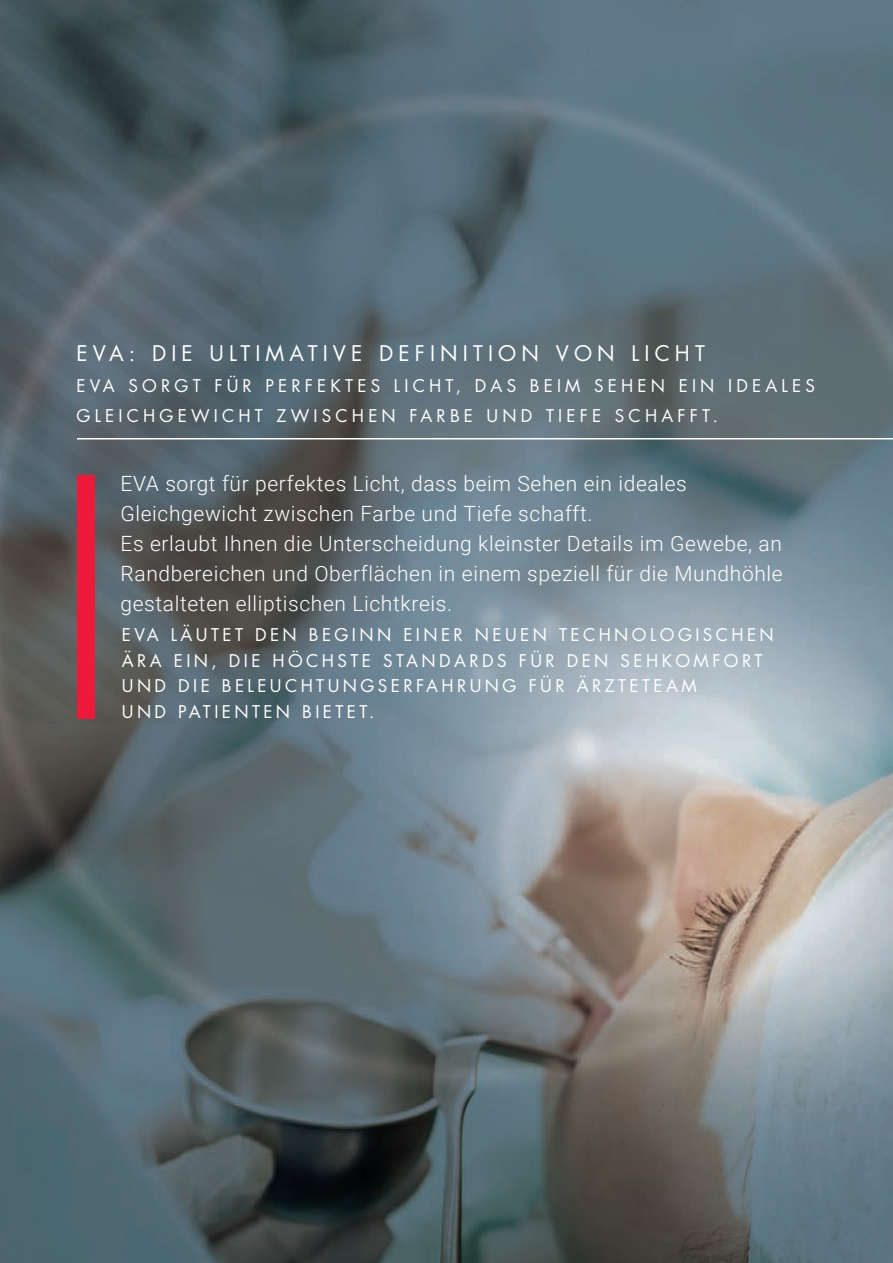
<style>
.page{position:relative;width:893px;height:1263px;background:#fff}
.page>*{position:absolute;margin:0;border:0;box-sizing:border-box;transform-origin:0 0}
.t1{font:300 21px/30px "Roboto";letter-spacing:.03em;color:#fff}
.t2{font:21px "Futura Std";letter-spacing:.245em;color:#fff}
.t3{font:17.1px/25.5px "Futura Std";letter-spacing:.2em;color:#fff}
.t4{font:17.1px/30.2px "Futura Std";letter-spacing:.245em;color:#fff}
</style>
<div class="page">
<img style="left:0;top:0;width:893px;height:1263px">
<hr style="left:77px;top:438px;width:816px;height:1px;background:#fff">
<div style="left:77px;top:475px;width:17px;height:244px;background:#ed1a3a"></div>
<p class="t2" style="left:77px;top:340px;width:630px">EVA: DIE ULTIMATIVE DEFINITION VON LICHT</p>
<p class="t4" style="left:77px;top:370px;width:740px">EVA SORGT FÜR PERFEKTES LICHT, DAS BEIM SEHEN EIN IDEALES<br>GLEICHGEWICHT ZWISCHEN FARBE UND TIEFE SCHAFFT.</p>
<p class="t1" style="left:120px;top:467px;width:664px">EVA sorgt für perfektes Licht, dass beim Sehen ein ideales Gleichgewicht zwischen Farbe und Tiefe schafft.<br>Es erlaubt Ihnen die Unterscheidung kleinster Details im Gewebe, an Randbereichen und Oberflächen in einem speziell für die Mundhöhle gestalteten elliptischen Lichtkreis.</p>
<p class="t3" style="left:122px;top:622px;width:653px">EVA LÄUTET DEN BEGINN EINER NEUEN TECHNOLOGISCHEN ÄRA EIN, DIE HÖCHSTE STANDARDS FÜR DEN SEHKOMFORT UND DIE BELEUCHTUNGSERFAHRUNG FÜR ÄRZTETEAM<br>UND PATIENTEN BIETET.</p>
</div>
